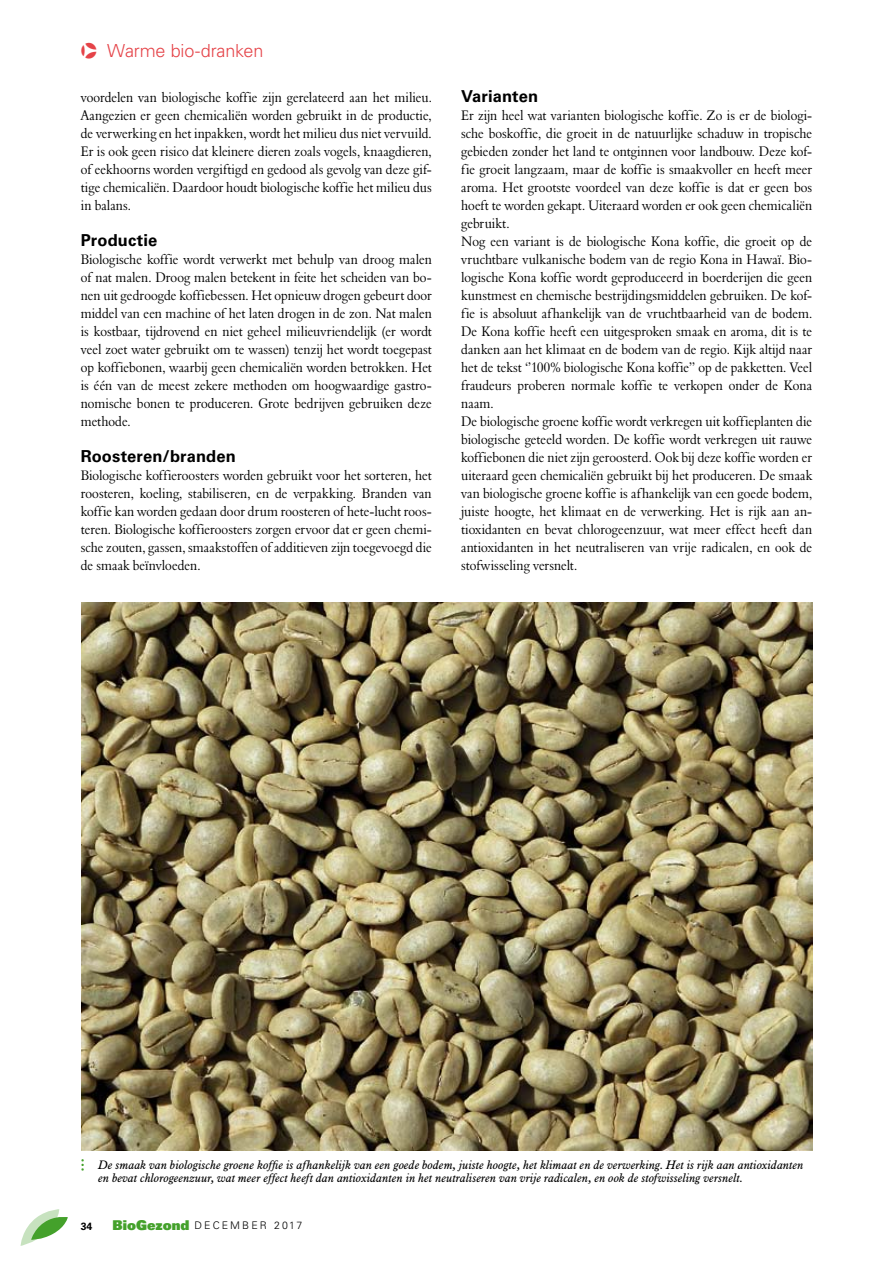
<style>
.page{position:relative;width:893px;height:1263px;background:#fff}
.page>*{position:absolute;margin:0;border:0;box-sizing:border-box;transform-origin:0 0}
.t1{font:300 18px "Univers LT Std";letter-spacing:-.015em;color:#e54348}
.t2{font:700 16.5px "Univers LT Std";letter-spacing:.01em;color:#000}
.t3{font:14.25px/18px "Aldine 401 BT Roman A";color:#000;text-align:justify;scale:.9 1}
.t4{font:italic 12px/13.5px "Aldine 721 BT";letter-spacing:.005em;color:#000}
.t5{font:300 10.5px "Univers LT Std";letter-spacing:.2em;color:#000}
.t6{font:700 10.5px "Univers LT Std";color:#000}
.s1{font-family:"Pointers";font-weight:400;font-size:21px}
.s2{font-family:"Univers LT Std X Black";font-weight:400;font-size:13.5px;color:#44a12b}
</style>
<div class="page">
<svg style="left:21px;top:1209px;width:47px;height:37px"></svg>
<img style="left:81px;top:602px;width:731px;height:548px">
<svg style="left:81px;top:1159px;width:3px;height:11px"></svg>
<p class="t1" style="left:81px;top:40px;width:183px"><span class="s1">q</span> Warme bio-dranken</p>
<p class="t3" style="left:81px;top:88px;width:392px">voordelen van biologische koffie zijn gerelateerd aan het milieu.<br>Aangezien er geen chemicaliën worden gebruikt in de productie, de verwerking en het inpakken, wordt het milieu dus niet vervuild.<br>Er is ook geen risico dat kleinere dieren zoals vogels, knaagdieren, of eekhoorns worden vergiftigd en gedood als gevolg van deze gif&shy;tige chemicaliën. Daardoor houdt biologische koffie het milieu dus in balans.</p>
<p class="t2" style="left:81px;top:231px;width:78px">Productie</p>
<p class="t3" style="left:81px;top:250px;width:392px">Biologische koffie wordt verwerkt met behulp van droog malen of nat malen. Droog malen betekent in feite het scheiden van bo&shy;nen uit gedroogde koffiebessen. Het opnieuw drogen gebeurt door middel van een machine of het laten drogen in de zon. Nat malen is kostbaar, tijdrovend en niet geheel milieuvriendelijk (er wordt veel zoet water gebruikt om te wassen) tenzij het wordt toegepast op koffiebonen, waarbij geen chemicaliën worden betrokken. Het is één van de meest zekere methoden om hoogwaardige gastro&shy;nomische bonen te produceren. Grote bedrijven gebruiken deze methode.</p>
<p class="t2" style="left:81px;top:447px;width:157px">Roosteren/branden</p>
<p class="t3" style="left:81px;top:466px;width:392px">Biologische koffieroosters worden gebruikt voor het sorteren, het roosteren, koeling, stabiliseren, en de verpakking. Branden van koffie kan worden gedaan door drum roosteren of hete-lucht roos&shy;teren. Biologische koffieroosters zorgen ervoor dat er geen chemi&shy;sche zouten, gassen, smaakstoffen of additieven zijn toegevoegd die de smaak beïnvloeden.</p>
<p class="t2" style="left:461px;top:87px;width:79px">Varianten</p>
<p class="t3" style="left:461px;top:106px;width:392px;text-align:left">Er zijn heel wat varianten biologische koffie. Zo is er de biologi&shy;sche boskoffie, die groeit in de natuurlijke schaduw in tropische gebieden zonder het land te ontginnen voor landbouw. Deze kof&shy;fie groeit langzaam, maar de koffie is smaakvoller en heeft meer aroma. Het grootste voordeel van deze koffie is dat er geen bos hoeft te worden gekapt. Uiteraard worden er ook geen chemicaliën gebruikt.<br>Nog een variant is de biologische Kona koffie, die groeit op de vruchtbare vulkanische bodem van de regio Kona in Hawaï. Bio&shy;logische Kona koffie wordt geproduceerd in boerderijen die geen kunstmest en chemische bestrijdingsmiddelen gebruiken. De kof&shy;fie is absoluut afhankelijk van de vruchtbaarheid van de bodem.<br>De Kona koffie heeft een uitgesproken smaak en aroma, dit is te danken aan het klimaat en de bodem van de regio. Kijk altijd naar het de tekst ‘’100% biologische Kona koffie’’ op de pakketten. Veel fraudeurs proberen normale koffie te verkopen onder de Kona naam.<br>De biologische groene koffie wordt verkregen uit koffieplanten die biologische geteeld worden. De koffie wordt verkregen uit rauwe koffiebonen die niet zijn geroosterd. Ook bij deze koffie worden er uiteraard geen chemicaliën gebruikt bij het produceren. De smaak van biologische groene koffie is afhankelijk van een goede bodem, juiste hoogte, het klimaat en de verwerking. Het is rijk aan an&shy;tioxidanten en bevat chlorogeenzuur, wat meer effect heeft dan antioxidanten in het neutraliseren van vrije radicalen, en ook de stofwisseling versnelt.</p>
<p class="t4" style="left:98px;top:1157px;width:707px">De smaak van biologische groene koffie is afhankelijk van een goede bodem, juiste hoogte, het klimaat en de verwerking. Het is rijk aan antioxidanten en bevat chlorogeenzuur, wat meer effect heeft dan antioxidanten in het neutraliseren van vrije radicalen, en ook de stofwisseling versnelt.</p>
<p class="t6" style="left:81px;top:1220px;width:13px">34</p>
<p class="t5" style="left:113px;top:1219px;width:191px"><span class="s2">BioGezond</span> december 2017</p>
</div>
